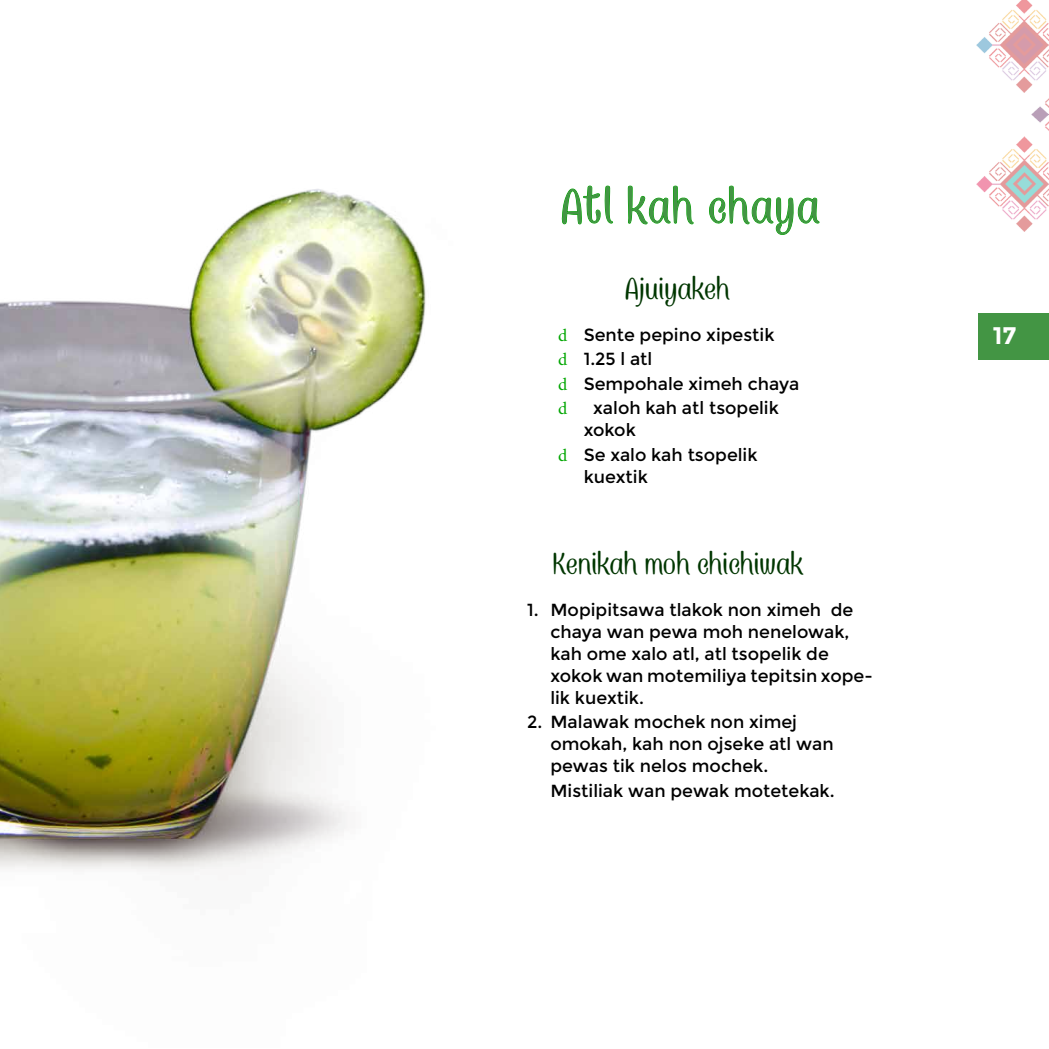
<style>
.page{position:relative;width:1049px;height:1049px;background:#fff}
.page>*{position:absolute;margin:0;border:0;box-sizing:border-box;transform-origin:0 0}
.t1{font:55px "Caneletter Sans Personal Use";letter-spacing:.03em;color:#439544}
.t2{font:35px "Caneletter Sans Personal Use";color:#003600}
.t3{font:700 24px "Montserrat";color:#fff}
.t4{font:17.5px/22px "Montserrat";color:#000}
.s1{font-family:"Minion Pro";color:#00a600}
</style>
<div class="page">
<svg style="left:562px;top:186px;width:51px;height:38px"></svg>
<svg style="left:628px;top:186px;width:66px;height:38px"></svg>
<svg style="left:709px;top:186px;width:110px;height:49px"></svg>
<img style="left:0;top:189px;width:426px;height:683px">
<img style="left:1032px;top:98px;width:17px;height:33px">
<img style="left:976px;top:137px;width:73px;height:95px">
<img style="left:976px;top:0;width:73px;height:92px">
<img style="left:1039px;top:0;width:10px;height:17px">
<div style="left:978px;top:314px;width:71px;height:46px;background:#439544"></div>
<h1 class="t1" style="left:562px;top:179px;width:260px">Atl kah chaya</h1>
<h2 class="t2" style="left:626px;top:271px;width:106px">Ajuiyakeh</h2>
<p class="t4" style="left:558px;top:322px;width:243px;line-height:24.6px"><span class="s1">d</span> Sente pepino xipestik<br><span class="s1">d</span> 1.25 l atl<br><span class="s1">d</span> Sempohale ximeh chaya <span class="s1">d</span> ⅓ xaloh kah atl tsopelik</p>
<p class="t4" style="left:558px;top:418px;width:201px;line-height:24.6px;text-indent:26px">xokok<br><span class="s1">d</span> Se xalo kah tsopelik</p>
<p class="t4" style="left:584px;top:466px;width:66px">kuextik</p>
<h2 class="t2" style="left:554px;top:546px;width:252px">Kenikah moh chichiwak</h2>
<p class="t4" style="left:550px;top:599px;width:324px;text-indent:-23px">1. Mopipitsawa tlakok non ximeh de chaya wan pewa moh nenelowak, kah ome xalo atl, atl tsopelik de xokok wan motemiliya tepitsin xope&shy;lik kuextik.</p>
<p class="t4" style="left:550px;top:711px;width:285px;text-indent:-23px">2. Malawak mochek non ximej omokah, kah non ojseke atl wan pewas tik nelos mochek.</p>
<p class="t4" style="left:550px;top:780px;width:286px">Mistiliak wan pewak motetekak.</p>
<h3 class="t3" style="left:993px;top:321px;width:25px">17</h3>
</div>
